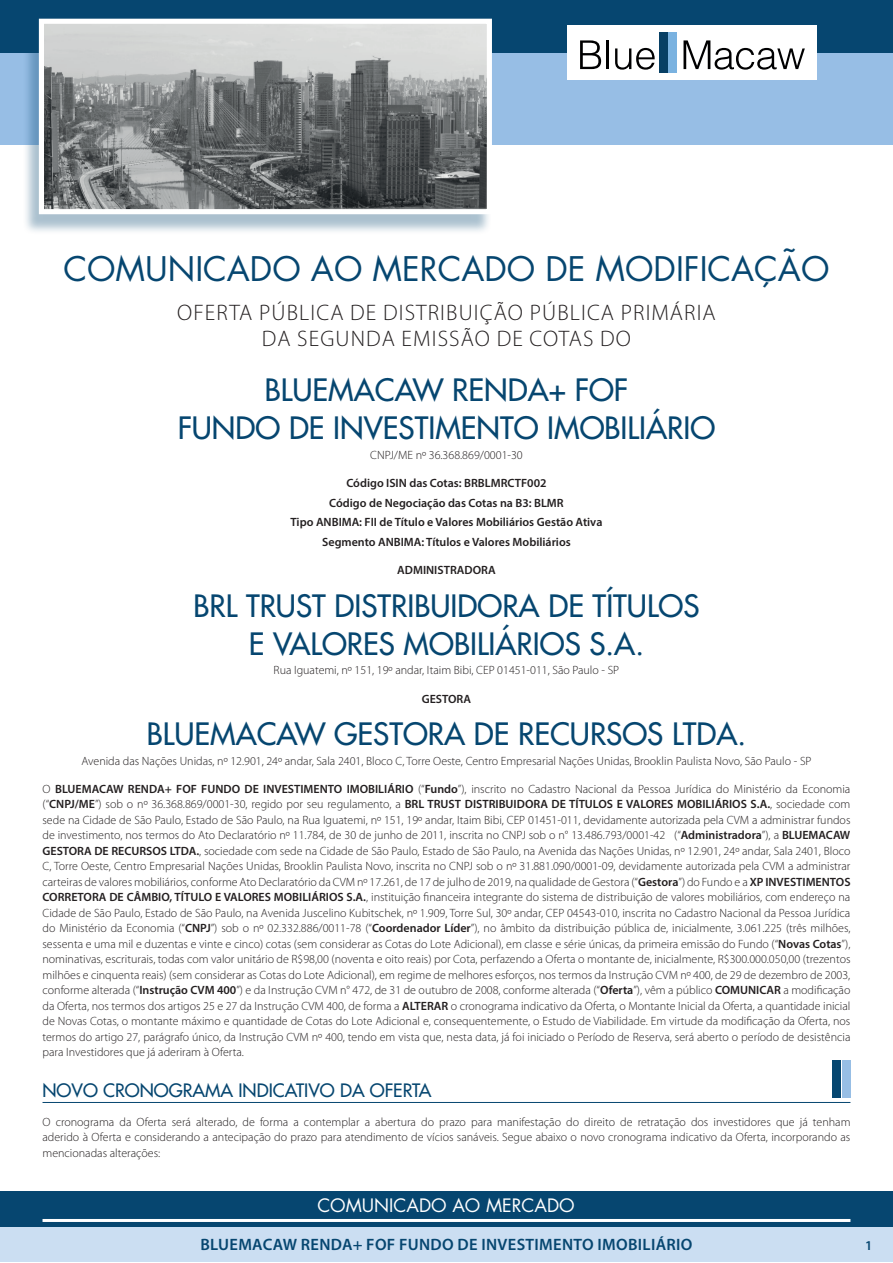
<style>
.page{position:relative;width:893px;height:1263px;background:#fff}
.page>*{position:absolute;margin:0;border:0;box-sizing:border-box;transform-origin:0 0}
.t1{font:33px "Futura";color:#064670}
.t2{font:30px/38px "Futura";color:#064670;text-align:center}
.t3{font:300 22.5px/26px "Myriad Pro";letter-spacing:.05em;color:#231f20;text-align:center}
.t4{font:18px "Futura";color:#064670}
.t5{font:18px "Futura";color:#fff}
.t6{font:600 16.5px "Myriad Pro";letter-spacing:.02em;color:#064670}
.t7{font:600 13.5px "Myriad Pro";color:#064670}
.t8{font:300 12px/15.5px "Myriad Pro";color:#231f20;text-align:justify}
.t9{font:600 12px/19.8px "Myriad Pro";color:#231f20;text-align:center}
.s1{font-weight:600}
</style>
<div class="page">
<div style="left:0;top:1226px;width:893px;height:36px;background:#cbdef2"></div>
<div style="left:0;top:1191px;width:893px;height:36px;background:#064670"></div>
<hr style="left:43px;top:1219px;width:807px;height:3px;background:#fff">
<div style="left:0;top:45px;width:893px;height:100px;background:#97bee5"></div>
<div style="left:0;top:0;width:893px;height:52px;background:#064670"></div>
<div style="left:567px;top:26px;width:250px;height:54px;background:#fff"></div>
<div style="left:659px;top:32px;width:9px;height:41px;background:#084065"></div>
<div style="left:669px;top:32px;width:8px;height:41px;background:#7ab2e0"></div>
<svg style="left:580px;top:40px;width:21px;height:29px"></svg>
<hr style="left:607px;top:40px;width:2px;height:29px;background:#000001">
<svg style="left:615px;top:48px;width:40px;height:22px"></svg>
<svg style="left:683px;top:40px;width:122px;height:30px"></svg>
<div style="left:22px;top:23px;width:469px;height:212px;background:#064670;opacity:.34"></div>
<svg style="left:36px;top:18px;width:458px;height:199px;background:#909395"></svg>
<hr style="left:43px;top:1102px;width:807px;height:1px;background:#064670">
<div style="left:832px;top:1060px;width:8px;height:37px;background:#064670"></div>
<div style="left:842px;top:1060px;width:8px;height:37px;background:#97bee5"></div>
<h1 class="t1" style="left:64px;top:246px;width:767px">COMUNICADO AO MERCADO DE MODIFICAÇÃO</h1>
<h3 class="t3" style="left:177px;top:300px;width:540px">OFERTA PÚBLICA DE DISTRIBUIÇÃO PÚBLICA PRIMÁRIA<br>DA SEGUNDA EMISSÃO DE COTAS DO</h3>
<h2 class="t2" style="left:178px;top:370px;width:539px">BLUEMACAW RENDA+ FOF<br>FUNDO DE INVESTIMENTO IMOBILIÁRIO</h2>
<p class="t8" style="left:370px;top:447px;width:154px">CNPJ/ME nº 36.368.869/0001-30</p>
<p class="t9" style="left:291px;top:472px;width:313px">Código ISIN das Cotas: BRBLMRCTF002<br>Código de Negociação das Cotas na B3: BLMR<br>Tipo ANBIMA: FII de Título e Valores Mobiliários Gestão Ativa Segmento ANBIMA: Títulos e Valores Mobiliários</p>
<p class="t9" style="left:397px;top:560px;width:100px">ADMINISTRADORA</p>
<h2 class="t2" style="left:193px;top:586px;width:508px">BRL TRUST DISTRIBUIDORA DE TÍTULOS<br>E VALORES MOBILIÁRIOS S.A.</h2>
<p class="t8" style="left:274px;top:663px;width:347px">Rua Iguatemi, nº 151, 19º andar, Itaim Bibi, CEP 01451-011, São Paulo - SP</p>
<p class="t9" style="left:422px;top:688px;width:51px">GESTORA</p>
<h2 class="t2" style="left:147px;top:714px;width:601px">BLUEMACAW GESTORA DE RECURSOS LTDA.</h2>
<p class="t8" style="left:81px;top:753px;width:732px">Avenida das Nações Unidas, nº 12.901, 24º andar, Sala 2401, Bloco C, Torre Oeste, Centro Empresarial Nações Unidas, Brooklin Paulista Novo, São Paulo - SP</p>
<p class="t8" style="left:43px;top:781px;width:809px">O <span class="s1">BLUEMACAW RENDA+ FOF FUNDO DE INVESTIMENTO IMOBILIÁRIO</span> (“<span class="s1">Fundo</span>”), inscrito no Cadastro Nacional da Pessoa Jurídica do Ministério da Economia (“<span class="s1">CNPJ/ME</span>”) sob o nº 36.368.869/0001-30, regido por seu regulamento, a <span class="s1">BRL TRUST DISTRIBUIDORA DE TÍTULOS E VALORES MOBILIÁRIOS S.A.</span>, sociedade com sede na Cidade de São Paulo, Estado de São Paulo, na Rua Iguatemi, nº 151, 19º andar, Itaim Bibi, CEP 01451-011, devidamente autorizada pela CVM a administrar fundos de investimento, nos termos do Ato Declaratório nº 11.784, de 30 de junho de 2011, inscrita no CNPJ sob o n° 13.486.793/0001-42 (“<span class="s1">Administradora</span>”), a <span class="s1">BLUEMACAW GESTORA DE RECURSOS LTDA.</span>, sociedade com sede na Cidade de São Paulo, Estado de São Paulo, na Avenida das Nações Unidas, nº 12.901, 24º andar, Sala 2401, Bloco C, Torre Oeste, Centro Empresarial Nações Unidas, Brooklin Paulista Novo, inscrita no CNPJ sob o nº 31.881.090/0001-09, devidamente autorizada pela CVM a administrar carteiras de valores mobiliários, conforme Ato Declaratório da CVM nº 17.261, de 17 de julho de 2019, na qualidade de Gestora (“<span class="s1">Gestora</span>”) do Fundo e a <span class="s1">XP INVESTIMENTOS CORRETORA DE CÂMBIO, TÍTULO E VALORES MOBILIÁRIOS S.A.</span>, instituição financeira integrante do sistema de distribuição de valores mobiliários, com endereço na Cidade de São Paulo, Estado de São Paulo, na Avenida Juscelino Kubitschek, nº 1.909, Torre Sul, 30º andar, CEP 04543-010, inscrita no Cadastro Nacional da Pessoa Jurídica do Ministério da Economia (“<span class="s1">CNPJ</span>”) sob o nº 02.332.886/0011-78 (“<span class="s1">Coordenador Líder</span>”), no âmbito da distribuição pública de, inicialmente, 3.061.225 (três milhões, sessenta e uma mil e duzentas e vinte e cinco) cotas (sem considerar as Cotas do Lote Adicional), em classe e série únicas, da primeira emissão do Fundo (“<span class="s1">Novas Cotas</span>”), nominativas, escriturais, todas com valor unitário de R$98,00 (noventa e oito reais) por Cota, perfazendo a Oferta o montante de, inicialmente, R$300.000.050,00 (trezentos milhões e cinquenta reais) (sem considerar as Cotas do Lote Adicional), em regime de melhores esforços, nos termos da Instrução CVM nº 400, de 29 de dezembro de 2003, conforme alterada (“<span class="s1">Instrução CVM 400</span>”) e da Instrução CVM n° 472, de 31 de outubro de 2008, conforme alterada (“<span class="s1">Oferta</span>”), vêm a público <span class="s1">COMUNICAR</span> a modificação da Oferta, nos termos dos artigos 25 e 27 da Instrução CVM 400, de forma a <span class="s1">ALTERAR</span> o cronograma indicativo da Oferta, o Montante Inicial da Oferta, a quantidade inicial de Novas Cotas, o montante máximo e quantidade de Cotas do Lote Adicional e, consequentemente, o Estudo de Viabilidade. Em virtude da modificação da Oferta, nos termos do artigo 27, parágrafo único, da Instrução CVM nº 400, tendo em vista que, nesta data, já foi iniciado o Período de Reserva, será aberto o período de desistência para Investidores que já aderiram à Oferta.</p>
<h3 class="t4" style="left:43px;top:1079px;width:390px">NOVO CRONOGRAMA INDICATIVO DA OFERTA</h3>
<p class="t8" style="left:43px;top:1114px;width:809px">O cronograma da Oferta será alterado, de forma a contemplar a abertura do prazo para manifestação do direito de retratação dos investidores que já tenham aderido à Oferta e considerando a antecipação do prazo para atendimento de vícios sanáveis. Segue abaixo o novo cronograma indicativo da Oferta, incorporando as mencionadas alterações:</p>
<h3 class="t5" style="left:317px;top:1193px;width:259px">COMUNICADO AO MERCADO</h3>
<h3 class="t6" style="left:200px;top:1234px;width:494px">BLUEMACAW RENDA+ FOF FUNDO DE INVESTIMENTO IMOBILIÁRIO</h3>
<p class="t7" style="left:865px;top:1236px;width:9px">1</p>
</div>
